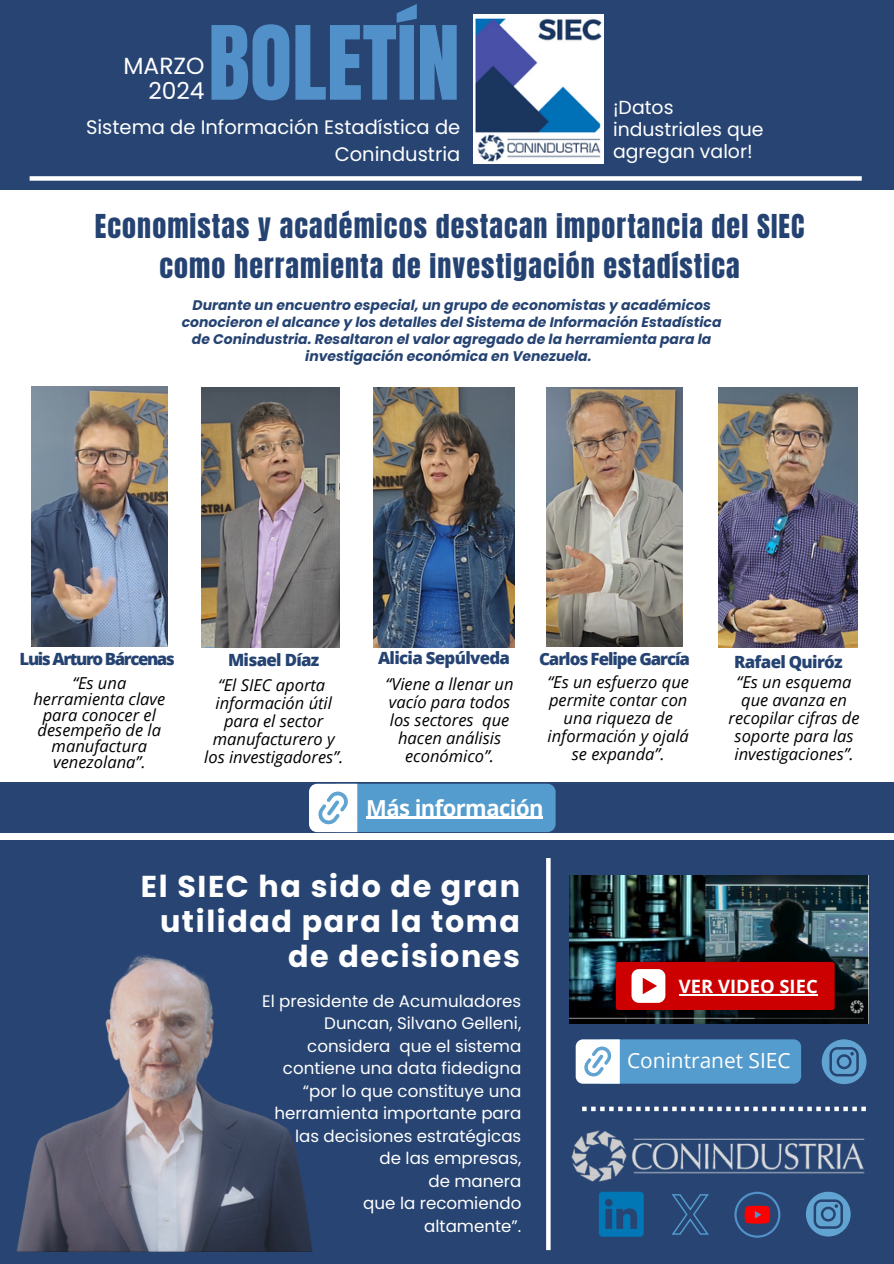
<style>
.page{position:relative;width:894px;height:1264px;background:#fff}
.page>*{position:absolute;margin:0;border:0;box-sizing:border-box;transform-origin:0 0}
.t1{font:87px "Anton";color:#5290c9}
.t2{font:700 30.15px/34.8px "Poppins";letter-spacing:.055em;color:#fff;text-align:right}
.t3{font:28.05px/40.5px "Anton";letter-spacing:.04em;color:#254372;text-align:center}
.t4{font:23.4px/24.8px "Poppins";color:#fff;text-align:right}
.t5{font:700 22.05px "Open Sans";letter-spacing:-.025em;color:#fff}
.t6{font:20.85px "Open Sans";color:#fff}
.t7{font:19.5px/27px "Poppins";color:#fff;text-align:right}
.t8{font:18.9px/21.9px "Poppins";color:#fff}
.t9{font:700 18.45px "Open Sans";color:#fff}
.t10{font:800 16.8px "Open Sans";letter-spacing:-.04em;color:#254372}
.t11{font:800 16.8px "Open Sans";letter-spacing:-.085em;color:#254372}
.t12{font:800 16.8px "Open Sans";letter-spacing:-.06em;color:#254372}
.t13{font:16.65px/22.5px "Poppins";color:#fff;text-align:right}
.t14{font:italic 16.5px/18px "Open Sans";color:#000;text-align:center}
.t15{font:italic 700 13.95px/16.8px "Poppins";color:#254372;text-align:center}
</style>
<div class="page">
<div style="left:0;top:0;width:893px;height:1263px;background:#274472"></div>
<img style="left:473px;top:15px;width:130px;height:148px">
<div style="left:30px;top:176px;width:831px;height:5px;background:#fff"></div>
<div style="left:0;top:833px;width:893px;height:7px;background:#fff"></div>
<svg style="left:546px;top:858px;width:4px;height:392px;background:#f8f9fa"></svg>
<div style="left:0;top:190px;width:893px;height:591px;background:#fff"></div>
<div style="left:329px;top:783px;width:226px;height:49px;background:#549cce;border-radius:8px"></div>
<svg style="left:309px;top:783px;width:48px;height:49px;background:#e2ecf4"></svg>
<img style="left:569px;top:875px;width:298px;height:148px">
<div style="left:615px;top:961px;width:219px;height:49px;background:#c00;border-radius:2px"></div>
<div style="left:631px;top:969px;width:34px;height:33px;background:#fff;border-radius:7px"></div>
<svg style="left:642px;top:977px;width:15px;height:17px"></svg>
<hr style="left:678px;top:994px;width:139px;height:1px;background:#fff">
<div style="left:594px;top:1039px;width:206px;height:44px;background:#549cce;border-radius:7px"></div>
<svg style="left:575px;top:1039px;width:44px;height:44px;background:#e0ebf3"></svg>
<svg style="left:821px;top:1039px;width:45px;height:45px"></svg>
<svg style="left:582px;top:1106px;width:283px;height:5px"></svg>
<img style="left:571px;top:1130px;width:294px;height:52px">
<svg style="left:598px;top:1191px;width:45px;height:45px"></svg>
<svg style="left:671px;top:1194px;width:37px;height:40px"></svg>
<svg style="left:734px;top:1191px;width:46px;height:46px"></svg>
<svg style="left:806px;top:1191px;width:44px;height:45px"></svg>
<img style="left:31px;top:386px;width:136px;height:260px">
<img style="left:201px;top:387px;width:139px;height:260px">
<img style="left:546px;top:387px;width:136px;height:260px">
<img style="left:373px;top:387px;width:141px;height:260px">
<img style="left:718px;top:387px;width:139px;height:260px">
<img style="left:16px;top:960px;width:297px;height:291px">
<svg style="left:134px;top:954px;width:179px;height:26px"></svg>
<hr style="left:366px;top:817px;width:177px;height:2px;background:#fff">
<p class="t1" style="left:208px;top:1px;width:253px">BOLETÍN</p>
<p class="t7" style="left:86px;top:113px;width:375px">Sistema de Información Estadística de<br>Conindustria</p>
<p class="t4" style="left:123px;top:54px;width:83px">MARZO<br>2024</p>
<p class="t8" style="left:613px;top:97px;width:152px">¡Datos industriales que agregan valor!</p>
<p class="t3" style="left:95px;top:206px;width:711px">Economistas y académicos destacan importancia del SIEC como herramienta de investigación estadística</p>
<p class="t15" style="left:182px;top:297px;width:541px">Durante un encuentro especial, un grupo de economistas y académicos conocieron el alcance y los detalles del Sistema de Información Estadística de Conindustria. Resaltaron el valor agregado de la herramienta para la investigación económica en Venezuela.</p>
<h3 class="t11" style="left:20px;top:647px;width:157px">Luis Arturo Bárcenas</h3>
<p class="t10" style="left:228px;top:648px;width:93px">Misael Díaz</p>
<p class="t10" style="left:378px;top:646px;width:133px">Alicia Sepúlveda</p>
<p class="t12" style="left:539px;top:647px;width:152px">Carlos Felipe García</p>
<p class="t10" style="left:734px;top:649px;width:110px">Rafael Quiróz</p>
<p class="t14" style="left:33px;top:675px;width:133px;line-height:15.8px">“Es una herramienta clave para conocer el desempeño de la manufactura venezolana”.</p>
<p class="t14" style="left:204px;top:675px;width:140px">“El SIEC aporta información útil para el sector manufacturero y los investigadores”.</p>
<p class="t14" style="left:385px;top:674px;width:129px">“Viene a llenar un vacío para todos los sectores que hacen análisis económico”.</p>
<p class="t14" style="left:547px;top:672px;width:143px">“Es un esfuerzo que permite contar con una riqueza de información y ojalá se expanda”.</p>
<p class="t14" style="left:728px;top:672px;width:132px">“Es un esquema que avanza en recopilar cifras de soporte para las investigaciones”.</p>
<p class="t5" style="left:366px;top:792px;width:179px">Más información</p>
<h2 class="t2" style="left:141px;top:868px;width:380px">El SIEC ha sido de gran utilidad para la toma de decisiones</h2>
<p class="t13" style="left:262px;top:989px;width:260px">El presidente de Acumuladores<br>Duncan, Silvano Gelleni, considera que el sistema contiene una data fidedigna “por lo que constituye una herramienta importante para las decisiones estratégicas</p>
<p class="t13" style="left:379px;top:1147px;width:143px">de las empresas,</p>
<p class="t13" style="left:428px;top:1169px;width:94px">de manera</p>
<p class="t13" style="left:363px;top:1192px;width:159px">que la recomiendo</p>
<p class="t13" style="left:424px;top:1214px;width:98px">altamente”.</p>
<p class="t9" style="left:678px;top:973px;width:140px">VER VIDEO SIEC</p>
<p class="t6" style="left:627px;top:1045px;width:165px">Conintranet SIEC</p>
</div>
